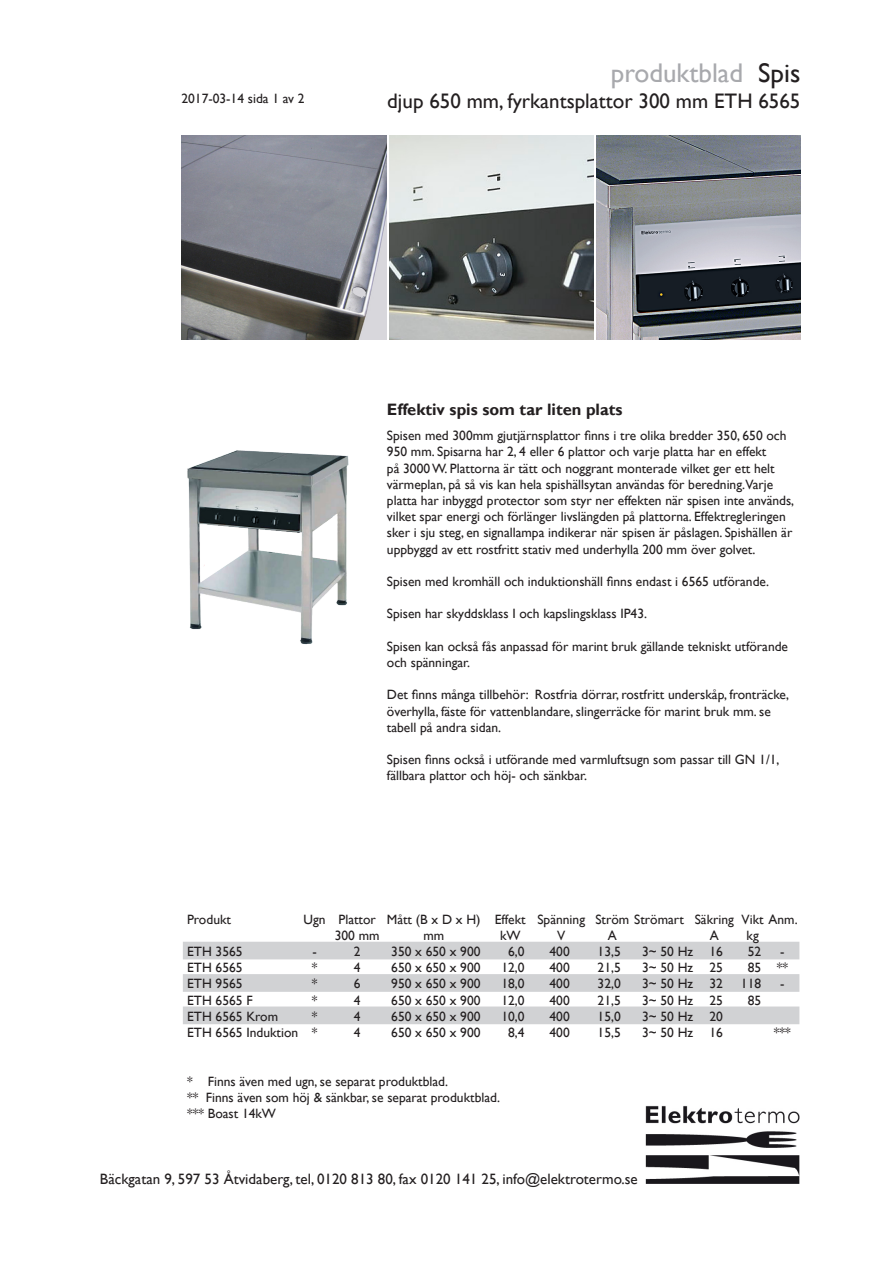
<style>
.page{position:relative;width:893px;height:1263px;background:#fff}
.page>*{position:absolute;margin:0;border:0;box-sizing:border-box;transform-origin:0 0}
.t1{font:27px "Gill Sans";color:#a8a9ad}
.t2{font:21px "Gill Sans";color:#231f20}
.Rubrik_2{font:700 16.5px "Gill Sans";color:#231f20}
.t3{font:15px "Gill Sans";color:#231f20}
.Brödtext_1{font:13.5px/16.2px "Gill Sans";color:#231f20}
.Lista_fakta_vit_rad{font:13.5px "Gill Sans";color:#231f20}
.Lista_fakta_grå_rad{font:13.5px "Gill Sans";color:#231f20}
.Lista_fakta_rubrikra{font:13.5px "Gill Sans";color:#231f20}
.s1{color:#231f20}
</style>
<div class="page">
<img style="left:596px;top:136px;width:205px;height:204px">
<img style="left:389px;top:136px;width:204px;height:204px">
<img style="left:182px;top:136px;width:204px;height:204px">
<div style="left:183px;top:942px;width:616px;height:17px;background:#d1d2d4"></div>
<div style="left:183px;top:974px;width:616px;height:18px;background:#d1d2d4"></div>
<div style="left:183px;top:1006px;width:616px;height:18px;background:#d1d2d4"></div>
<img style="left:187px;top:450px;width:162px;height:195px">
<img style="left:645px;top:1106px;width:154px;height:77px">
<p class="Brödtext_1" style="left:181px;top:90px;width:125px">2017-03-14 sida 1 av 2</p>
<p class="t1" style="left:611px;top:58px;width:191px">produktblad <span class="s1">Spis</span></p>
<p class="t2" style="left:387px;top:88px;width:415px">djup 650 mm, fyrkantsplattor 300 mm ETH 6565</p>
<p class="Rubrik_2" style="left:387px;top:400px;width:237px">Effektiv spis som tar liten plats</p>
<p class="Brödtext_1" style="left:387px;top:428px;width:409px">Spisen med 300mm gjutjärnsplattor finns i tre olika bredder 350, 650 och 950 mm. Spisarna har 2, 4 eller 6 plattor och varje platta har en effekt<br>på 3000 W. Plattorna är tätt och noggrant monterade vilket ger ett helt värmeplan, på så vis kan hela spishällsytan användas för beredning.Varje platta har inbyggd protector som styr ner effekten när spisen inte används, vilket spar energi och förlänger livslängden på plattorna. Effektregleringen sker i sju steg, en signallampa indikerar när spisen är påslagen. Spishällen är uppbyggd av ett rostfritt stativ med underhylla 200 mm över golvet.</p>
<p class="Brödtext_1" style="left:387px;top:573px;width:384px">Spisen med kromhäll och induktionshäll finns endast i 6565 utförande.</p>
<p class="Brödtext_1" style="left:387px;top:606px;width:262px">Spisen har skyddsklass I och kapslingsklass IP43.</p>
<p class="Brödtext_1" style="left:387px;top:638px;width:403px">Spisen kan också fås anpassad för marint bruk gällande tekniskt utförande och spänningar.</p>
<p class="Brödtext_1" style="left:387px;top:687px;width:404px">Det finns många tillbehör: Rostfria dörrar, rostfritt underskåp, fronträcke, överhylla, fäste för vattenblandare, slingerräcke för marint bruk mm. se tabell på andra sidan.</p>
<p class="Brödtext_1" style="left:387px;top:752px;width:394px">Spisen finns också i utförande med varmluftsugn som passar till GN 1/1, fällbara plattor och höj- och sänkbar.</p>
<p class="Lista_fakta_rubrikra" style="left:187px;top:911px;width:45px">Produkt</p>
<p class="Lista_fakta_rubrikra" style="left:304px;top:911px;width:495px">Ugn Plattor Mått (B x D x H) Effekt Spänning Ström Strömart Säkring Vikt Anm.</p>
<p class="Lista_fakta_rubrikra" style="left:335px;top:927px;width:46px">300 mm</p>
<p class="Lista_fakta_rubrikra" style="left:423px;top:927px;width:22px">mm</p>
<p class="Lista_fakta_rubrikra" style="left:500px;top:927px;width:22px">kW</p>
<p class="Lista_fakta_rubrikra" style="left:557px;top:927px;width:10px">V</p>
<p class="Lista_fakta_rubrikra" style="left:608px;top:927px;width:11px">A</p>
<p class="Lista_fakta_rubrikra" style="left:710px;top:927px;width:11px">A</p>
<p class="Lista_fakta_rubrikra" style="left:746px;top:927px;width:14px">kg</p>
<p class="Lista_fakta_grå_rad" style="left:187px;top:944px;width:57px">ETH 3565</p>
<p class="Lista_fakta_grå_rad" style="left:312px;top:944px;width:6px">-</p>
<p class="Lista_fakta_grå_rad" style="left:354px;top:944px;width:8px">2</p>
<p class="Lista_fakta_grå_rad" style="left:391px;top:944px;width:91px">350 x 650 x 900</p>
<p class="Lista_fakta_grå_rad" style="left:508px;top:944px;width:18px">6,0</p>
<p class="Lista_fakta_grå_rad" style="left:550px;top:944px;width:22px">400</p>
<p class="Lista_fakta_grå_rad" style="left:598px;top:944px;width:25px">13,5</p>
<p class="Lista_fakta_grå_rad" style="left:642px;top:944px;width:82px">3~ 50 Hz 16</p>
<p class="Lista_fakta_grå_rad" style="left:748px;top:944px;width:15px">52</p>
<p class="Lista_fakta_grå_rad" style="left:780px;top:944px;width:6px">-</p>
<p class="Lista_fakta_vit_rad" style="left:187px;top:960px;width:57px">ETH 6565</p>
<p class="Lista_fakta_vit_rad" style="left:312px;top:960px;width:7px">*</p>
<p class="Lista_fakta_vit_rad" style="left:354px;top:960px;width:8px">4</p>
<p class="Lista_fakta_vit_rad" style="left:391px;top:960px;width:91px">650 x 650 x 900</p>
<p class="Lista_fakta_vit_rad" style="left:501px;top:960px;width:25px">12,0</p>
<p class="Lista_fakta_vit_rad" style="left:550px;top:960px;width:22px">400</p>
<p class="Lista_fakta_vit_rad" style="left:598px;top:960px;width:25px">21,5</p>
<p class="Lista_fakta_vit_rad" style="left:642px;top:960px;width:82px">3~ 50 Hz 25</p>
<p class="Lista_fakta_vit_rad" style="left:748px;top:960px;width:42px">85 **</p>
<p class="Lista_fakta_grå_rad" style="left:187px;top:976px;width:57px">ETH 9565</p>
<p class="Lista_fakta_grå_rad" style="left:312px;top:976px;width:7px">*</p>
<p class="Lista_fakta_grå_rad" style="left:354px;top:976px;width:8px">6</p>
<p class="Lista_fakta_grå_rad" style="left:391px;top:976px;width:91px">950 x 650 x 900</p>
<p class="Lista_fakta_grå_rad" style="left:501px;top:976px;width:25px">18,0</p>
<p class="Lista_fakta_grå_rad" style="left:550px;top:976px;width:22px">400</p>
<p class="Lista_fakta_grå_rad" style="left:598px;top:976px;width:25px">32,0</p>
<p class="Lista_fakta_grå_rad" style="left:642px;top:976px;width:82px">3~ 50 Hz 32</p>
<p class="Lista_fakta_grå_rad" style="left:741px;top:976px;width:22px">118</p>
<p class="Lista_fakta_grå_rad" style="left:780px;top:976px;width:6px">-</p>
<p class="Lista_fakta_vit_rad" style="left:187px;top:992px;width:67px">ETH 6565 F</p>
<p class="Lista_fakta_vit_rad" style="left:312px;top:992px;width:7px">*</p>
<p class="Lista_fakta_vit_rad" style="left:354px;top:992px;width:8px">4</p>
<p class="Lista_fakta_vit_rad" style="left:391px;top:992px;width:91px">650 x 650 x 900</p>
<p class="Lista_fakta_vit_rad" style="left:501px;top:992px;width:25px">12,0</p>
<p class="Lista_fakta_vit_rad" style="left:550px;top:992px;width:22px">400</p>
<p class="Lista_fakta_vit_rad" style="left:598px;top:992px;width:25px">21,5</p>
<p class="Lista_fakta_vit_rad" style="left:642px;top:992px;width:82px">3~ 50 Hz 25</p>
<p class="Lista_fakta_vit_rad" style="left:748px;top:992px;width:15px">85</p>
<p class="Lista_fakta_grå_rad" style="left:187px;top:1008px;width:92px">ETH 6565 Krom</p>
<p class="Lista_fakta_grå_rad" style="left:312px;top:1008px;width:7px">*</p>
<p class="Lista_fakta_grå_rad" style="left:354px;top:1008px;width:8px">4</p>
<p class="Lista_fakta_grå_rad" style="left:391px;top:1008px;width:91px">650 x 650 x 900</p>
<p class="Lista_fakta_grå_rad" style="left:501px;top:1008px;width:25px">10,0</p>
<p class="Lista_fakta_grå_rad" style="left:550px;top:1008px;width:22px">400</p>
<p class="Lista_fakta_grå_rad" style="left:598px;top:1008px;width:25px">15,0</p>
<p class="Lista_fakta_grå_rad" style="left:642px;top:1008px;width:82px">3~ 50 Hz 20</p>
<p class="Lista_fakta_vit_rad" style="left:187px;top:1025px;width:132px">ETH 6565 Induktion *</p>
<p class="Lista_fakta_vit_rad" style="left:354px;top:1025px;width:8px">4</p>
<p class="Lista_fakta_vit_rad" style="left:391px;top:1025px;width:91px">650 x 650 x 900</p>
<p class="Lista_fakta_vit_rad" style="left:508px;top:1025px;width:18px">8,4</p>
<p class="Lista_fakta_vit_rad" style="left:550px;top:1025px;width:22px">400</p>
<p class="Lista_fakta_vit_rad" style="left:598px;top:1025px;width:25px">15,5</p>
<p class="Lista_fakta_vit_rad" style="left:642px;top:1025px;width:82px">3~ 50 Hz 16</p>
<p class="Lista_fakta_vit_rad" style="left:774px;top:1025px;width:18px">***</p>
<p class="Lista_fakta_vit_rad" style="left:187px;top:1073px;width:262px">* Finns även med ugn, se separat produktblad.</p>
<p class="Lista_fakta_vit_rad" style="left:187px;top:1089px;width:314px">** Finns även som höj &amp; sänkbar, se separat produktblad.</p>
<p class="Lista_fakta_vit_rad" style="left:187px;top:1106px;width:90px">*** Boast 14kW</p>
<p class="t3" style="left:100px;top:1170px;width:539px">Bäckgatan 9, 597 53 Åtvidaberg, tel, 0120 813 80, fax 0120 141 25, info@elektrotermo.se</p>
</div>
